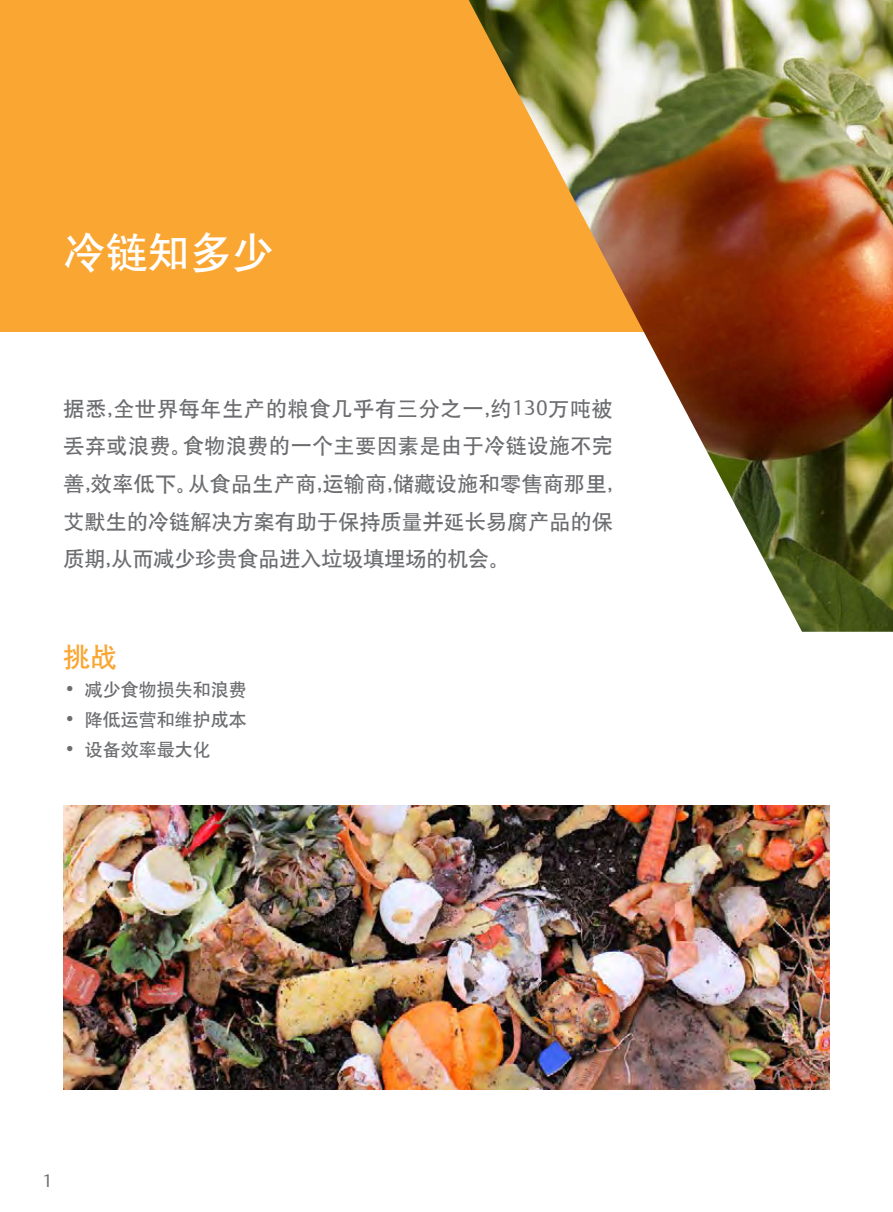
<style>
.page{position:relative;width:893px;height:1212px;background:#fff}
.page>*{position:absolute;margin:0;border:0;box-sizing:border-box;transform-origin:0 0}
.t1{font:42px "H Yb 1 gj";color:#fff}
.t2{font:27px "H Yb 1 gj";color:#faa633}
.t3{font:21px/37.5px "H Yb 1 gj";letter-spacing:.005em;color:#6c6d70;text-align:justify}
.t4{font:18px "H Yb 1 gj";color:#6c6d70}
.t5{font:18px "DTL Argo T Light";color:#6c6d70}
.s1{font-family:"DTL Argo T Light"}
</style>
<div class="page">
<div style="left:0;top:0;width:893px;height:332px;background:#faa633"></div>
<img style="left:469px;top:0;width:424px;height:632px">
<img style="left:64px;top:806px;width:765px;height:284px">
<p class="t1" style="left:64px;top:231px;width:211px">冷链知多少</p>
<p class="t3" style="left:64px;top:390px;width:551px">据悉<span class="s1">,</span>全世界每年生产的粮食几乎有三分之一<span class="s1">,</span>约<span class="s1">130</span>万吨被丢弃或浪费。食物浪费的一个主要因素是由于冷链设施不完善<span class="s1">,</span>效率低下。从食品生产商<span class="s1">,</span>运输商<span class="s1">,</span>储藏设施和零售商那里<span class="s1">,</span>艾默生的冷链解决方案有助于保持质量并延长易腐产品的保质期<span class="s1">,</span>从而减少珍贵食品进入垃圾填埋场的机会。</p>
<p class="t2" style="left:64px;top:643px;width:55px">挑战</p>
<p class="t4" style="left:64px;top:681px;width:185px"><span class="s1">•</span> 减少食物损失和浪费</p>
<p class="t4" style="left:64px;top:711px;width:185px"><span class="s1">•</span> 降低运营和维护成本</p>
<p class="t4" style="left:64px;top:741px;width:149px"><span class="s1">•</span> 设备效率最大化</p>
<p class="t5" style="left:43px;top:1169px;width:12px">1</p>
</div>
